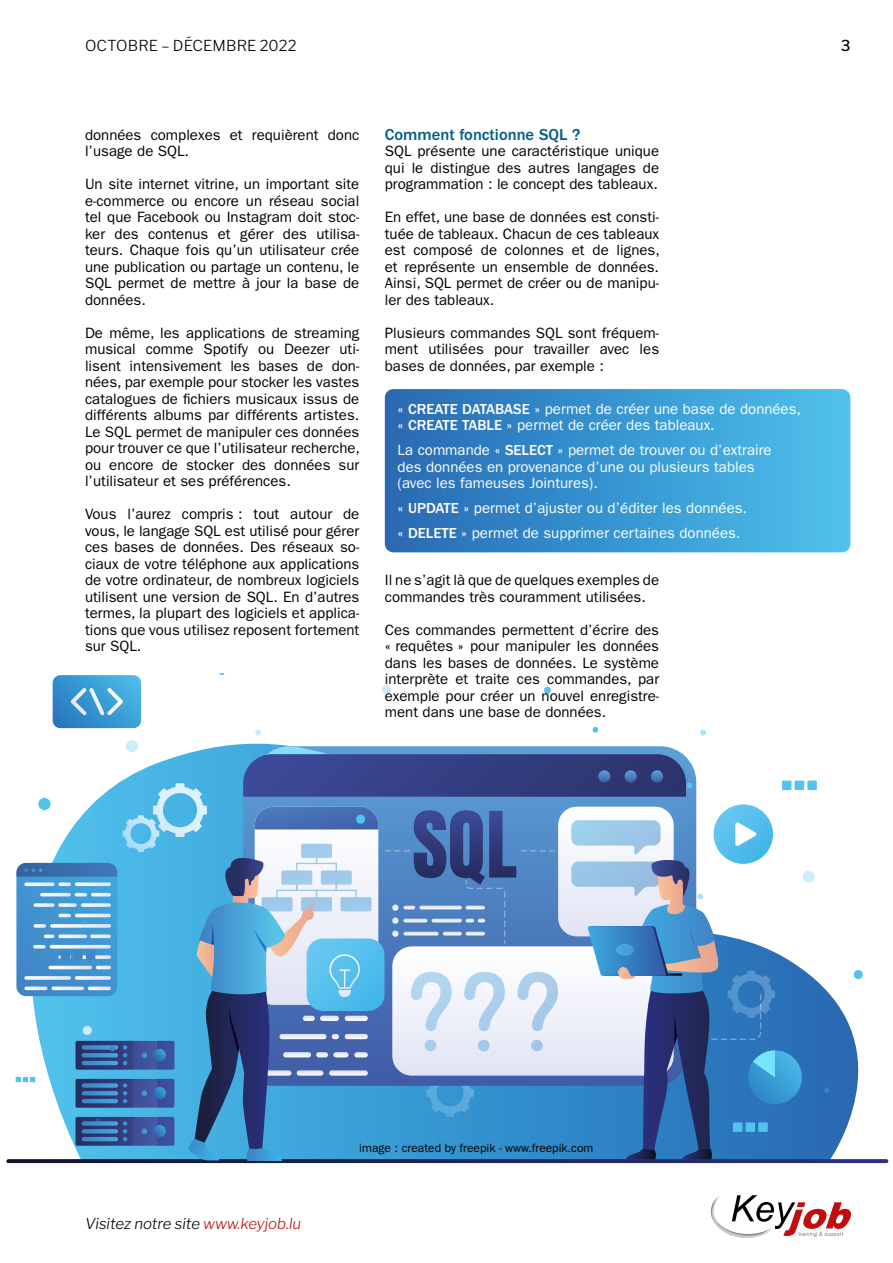
<style>
.page{position:relative;width:893px;height:1263px;background:#fff}
.page>*{position:absolute;margin:0;border:0;box-sizing:border-box;transform-origin:0 0}
.Intertitres{font:500 16.5px "ITC Franklin Gothic Std";color:#005d89}
.Texte{font:15px/16.5px "ITC Franklin Gothic Std";color:#000;text-align:justify}
.bullet_list{font:15px/16.5px "ITC Franklin Gothic Std";color:#fff}
.t1{font:italic 100 15px "Libre Franklin";color:#000}
.t2{font:100 15px "Libre Franklin";letter-spacing:.005em;color:#000}
.Texte-2{font:12px "ITC Franklin Gothic Std";color:#000}
.s1{font-weight:500}
.s2{color:#c00d0e}
</style>
<div class="page">
<svg style="left:385px;top:389px;width:465px;height:163px;background:#3995d0"></svg>
<svg style="left:6px;top:673px;width:882px;height:490px"></svg>
<svg style="left:711px;top:1195px;width:140px;height:43px"></svg>
<p class="t2" style="left:85px;top:34px;width:213px">OCTOBRE – DÉCEMBRE 2022</p>
<p class="t2" style="left:841px;top:34px;width:11px">3</p>
<p class="Texte" style="left:85px;top:127px;width:276px">données complexes et requièrent donc l’usage de SQL.</p>
<p class="Texte" style="left:85px;top:176px;width:276px">Un site internet vitrine, un important site e-commerce ou encore un réseau social tel que Facebook ou Instagram doit stoc&shy;ker des contenus et gérer des utilisa&shy;teurs. Chaque fois qu’un utilisateur crée une publication ou partage un contenu, le SQL permet de mettre à jour la base de données.</p>
<p class="Texte" style="left:85px;top:325px;width:277px">De même, les applications de streaming musical comme Spotify ou Deezer uti&shy;lisent intensivement les bases de don&shy;nées, par exemple pour stocker les vastes catalogues de fichiers musicaux issus de différents albums par différents artistes.<br>Le SQL permet de manipuler ces données pour trouver ce que l’utilisateur recherche, ou encore de stocker des données sur l’utilisateur et ses préférences.</p>
<p class="Texte" style="left:85px;top:506px;width:276px">Vous l’aurez compris : tout autour de vous, le langage SQL est utilisé pour gérer ces bases de données. Des réseaux so&shy;ciaux de votre téléphone aux applications de votre ordinateur, de nombreux logiciels utilisent une version de SQL. En d’autres termes, la plupart des logiciels et applica&shy;tions que vous utilisez reposent fortement sur SQL.</p>
<p class="Intertitres" style="left:385px;top:125px;width:197px">Comment fonctionne SQL ?</p>
<p class="Texte" style="left:385px;top:143px;width:276px">SQL présente une caractéristique unique qui le distingue des autres langages de programmation : le concept des tableaux.</p>
<p class="Texte" style="left:385px;top:209px;width:276px">En effet, une base de données est consti&shy;tuée de tableaux. Chacun de ces tableaux est composé de colonnes et de lignes, et représente un ensemble de données.<br>Ainsi, SQL permet de créer ou de manipu&shy;ler des tableaux.</p>
<p class="Texte" style="left:385px;top:325px;width:276px">Plusieurs commandes SQL sont fréquem&shy;ment utilisées pour travailler avec les bases de données, par exemple :</p>
<p class="bullet_list" style="left:398px;top:400px;width:405px">« <span class="s1">CREATE DATABASE</span> » permet de créer une base de données, « <span class="s1">CREATE TABLE</span> » permet de créer des tableaux.</p>
<p class="bullet_list" style="left:398px;top:442px;width:376px">La commande « <span class="s1">SELECT</span> » permet de trouver ou d’extraire des données en provenance d’une ou plusieurs tables (avec les fameuses Jointures).</p>
<p class="bullet_list" style="left:398px;top:500px;width:351px">« <span class="s1">UPDATE</span> » permet d’ajuster ou d’éditer les données.</p>
<p class="bullet_list" style="left:398px;top:525px;width:344px">« <span class="s1">DELETE</span> » permet de supprimer certaines données.</p>
<p class="Texte" style="left:385px;top:572px;width:276px">Il ne s’agit là que de quelques exemples de commandes très couramment utilisées.</p>
<p class="Texte" style="left:385px;top:622px;width:276px">Ces commandes permettent d’écrire des « requêtes » pour manipuler les données dans les bases de données. Le système interprète et traite ces commandes, par exemple pour créer un nouvel enregistre&shy;ment dans une base de données.</p>
<p class="t1" style="left:85px;top:1212px;width:218px">Visitez notre site <span class="s2">www.keyjob.lu</span></p>
<p class="Texte-2" style="left:359px;top:1141px;width:235px">image : created by freepik - www.freepik.com</p>
</div>
